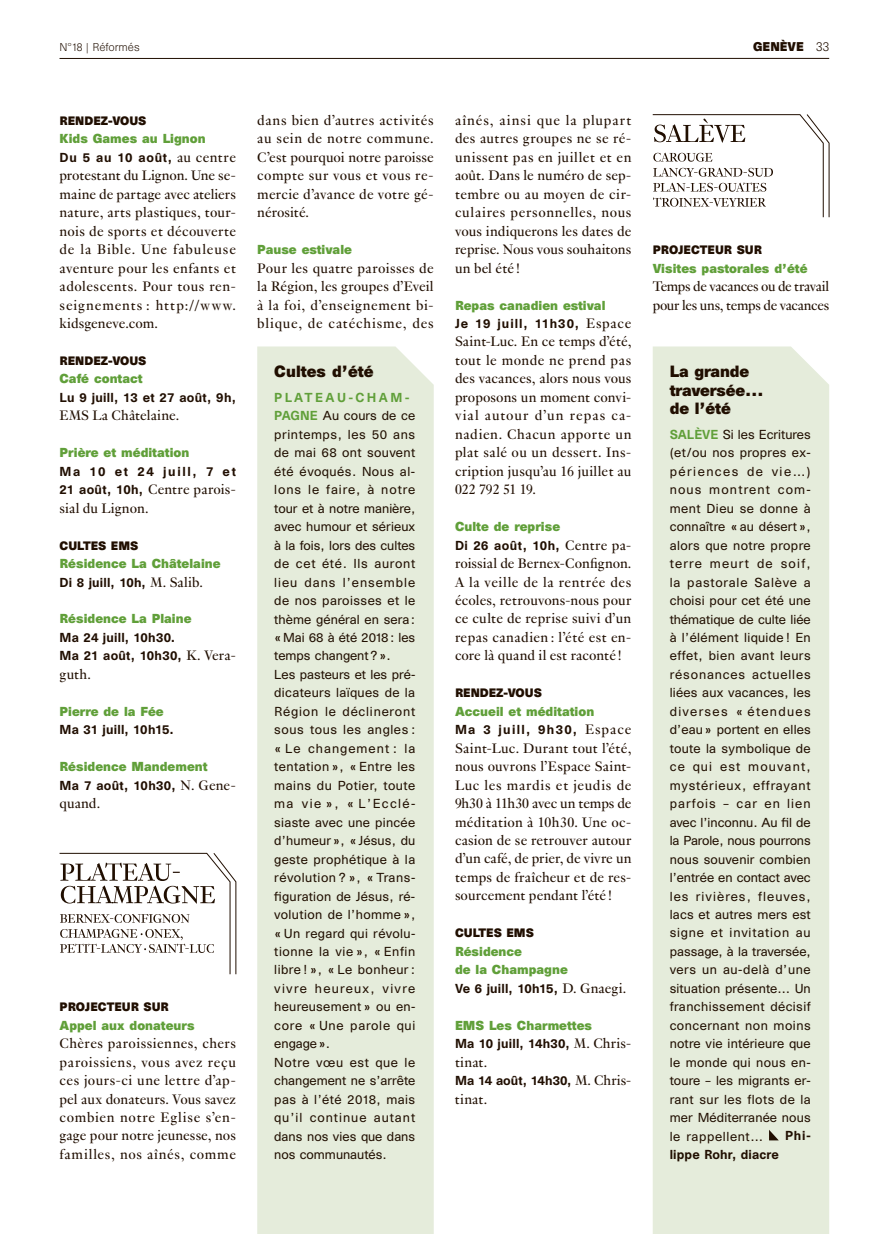
<style>
.page{position:relative;width:893px;height:1234px;background:#fff}
.page>*{position:absolute;margin:0;border:0;box-sizing:border-box;transform-origin:0 0}
.t1{font:15px/18.5px "Genath";letter-spacing:.01em;color:#200e00;text-align:justify}
.t2{font:15px/18.5px "Genath";letter-spacing:-.02em;color:#200e00}
.t3{font:700 15px/18.5px "Unica SB";letter-spacing:-.01em;color:#200e00}
.t4{font:12px/18.5px "Unica SB";letter-spacing:.03em;color:#200e00}
.t5{font:700 12px/18.5px "Unica SB";color:#609f39}
.t6{font:500 12px/18.5px "Unica SB";letter-spacing:.015em;color:#200e00}
.t7{font:500 12px "Unica SB";letter-spacing:.145em;color:#200e00}
.t8{font:700 11.7px "Unica SB";color:#200e00}
.t9{font:700 11.25px "Unica SB";color:#200e00}
.t10{font:300 10.5px "Unica SB";color:#200e00}
.s1{font-weight:300;font-size:12px}
.s2{font-weight:500;color:#200e00}
.s3{font-family:"Genath";font-weight:400;font-size:15px;color:#200e00}
.s4{font-family:"Unica SB";font-weight:500;font-size:12px}
.s5{font-family:"Genath";font-weight:400;font-size:15px}
.s6{font-weight:500;color:#609f39}
</style>
<div class="page">
<svg style="left:59px;top:852px;width:177px;height:122px"></svg>
<svg style="left:652px;top:114px;width:177px;height:104px"></svg>
<div style="left:257px;top:346px;width:177px;height:887px;background:#e5ecdb"></div>
<div style="left:653px;top:346px;width:176px;height:887px;background:#e5ecdb"></div>
<svg style="left:769px;top:1129px;width:10px;height:11px"></svg>
<hr style="left:60px;top:58px;width:769px;height:1px;background:#200e00">
<p class="t10" style="left:60px;top:41px;width:82px">N°18 | Réformés</p>
<p class="t8" style="left:753px;top:39px;width:78px">GENÈVE <span class="s1">33</span></p>
<p class="t9" style="left:60px;top:114px;width:88px">RENDEZ-VOUS</p>
<p class="t5" style="left:60px;top:131px;width:178px">Kids Games au Lignon<br><span class="s2">Du 5 au 10 août,</span> <span class="s3">au centre</span></p>
<p class="t1" style="left:60px;top:165px;width:178px">protestant du Lignon. Une se&shy;maine de partage avec ateliers nature, arts plastiques, tour&shy;nois de sports et découverte de la Bible. Une fabuleuse aventure pour les enfants et adolescents. Pour tous ren&shy;seignements : http://www. kidsgeneve.com.</p>
<p class="t9" style="left:60px;top:353px;width:88px">RENDEZ-VOUS</p>
<p class="t5" style="left:60px;top:371px;width:85px">Café contact</p>
<p class="t6" style="left:60px;top:389px;width:178px">Lu 9 juill, 13 et 27 août, 9h,</p>
<p class="t1" style="left:60px;top:405px;width:121px">EMS La Châtelaine.</p>
<p class="t5" style="left:60px;top:444px;width:131px">Prière et méditation</p>
<p class="t7" style="left:60px;top:463px;width:178px">Ma 10 et 24 juill, 7 et</p>
<p class="t1" style="left:60px;top:479px;width:178px"><span class="s4">21 août, 10h,</span> Centre parois&shy;sial du Lignon.</p>
<p class="t9" style="left:60px;top:538px;width:80px">CULTES EMS</p>
<p class="t5" style="left:60px;top:555px;width:163px">Résidence La Châtelaine<br><span class="s2">Di 8 juill, 10h,</span> <span class="s3">M. Salib.</span></p>
<p class="t5" style="left:60px;top:610px;width:134px">Résidence La Plaine</p>
<p class="t6" style="left:60px;top:629px;width:178px">Ma 24 juill, 10h30.<br>Ma 21 août, 10h30, <span class="s5">K. Vera-</span></p>
<p class="t1" style="left:60px;top:663px;width:33px">guth.</p>
<p class="t5" style="left:60px;top:703px;width:106px">Pierre de la Fée</p>
<p class="t6" style="left:60px;top:721px;width:116px">Ma 31 juill, 10h15.</p>
<p class="t5" style="left:60px;top:758px;width:178px">Résidence Mandement<br><span class="s2">Ma 7 août, 10h30,</span> <span class="s3">N. Gene-</span></p>
<p class="t1" style="left:60px;top:792px;width:42px">quand.</p>
<p class="t9" style="left:60px;top:999px;width:111px">PROJECTEUR SUR</p>
<p class="t5" style="left:60px;top:1016px;width:137px">Appel aux donateurs</p>
<p class="t1" style="left:60px;top:1032px;width:178px">Chères paroissiennes, chers paroissiens, vous avez reçu ces jours-ci une lettre d’ap&shy;pel aux donateurs. Vous savez combien notre Eglise s’en&shy;gage pour notre jeunesse, nos familles, nos aînés, comme</p>
<p class="t1" style="left:257px;top:110px;width:178px">dans bien d’autres activités au sein de notre commune.<br>C’est pourquoi notre paroisse compte sur vous et vous re&shy;mercie d’avance de votre gé&shy;nérosité.</p>
<p class="t5" style="left:257px;top:241px;width:96px">Pause estivale</p>
<p class="t1" style="left:257px;top:257px;width:178px">Pour les quatre paroisses de la Région, les groupes d’Eveil à la foi, d’enseignement bi&shy;blique, de catéchisme, des</p>
<p class="t3" style="left:274px;top:364px;width:101px">Cultes d’été</p>
<p class="t4" style="left:274px;top:388px;width:143px"><span class="s6">PLATEAU-CHAM-<br>PAGNE</span> Au cours de ce printemps, les 50 ans de mai 68 ont souvent été évoqués. Nous al&shy;lons le faire, à notre tour et à notre manière, avec humour et sérieux à la fois, lors des cultes de cet été. Ils auront lieu dans l’ensemble de nos paroisses et le thème général en sera: «Mai 68 à été 2018: les temps changent?».<br>Les pasteurs et les pré&shy;dicateurs laïques de la<br>Région le déclineront sous tous les angles : « Le changement : la tentation », « Entre les mains du Potier, toute ma vie », « L’Ecclé&shy;siaste avec une pincée d’humeur», «Jésus, du geste prophétique à la révolution ? », « Trans&shy;figuration de Jésus, ré&shy;volution de l’homme », « Un regard qui révolu&shy;tionne la vie », « Enfin libre ! », « Le bonheur : vivre heureux, vivre heureusement » ou en&shy;core « Une parole qui engage».<br>Notre vœu est que le changement ne s’arrête pas à l’été 2018, mais qu’il continue autant dans nos vies que dans nos communautés.</p>
<p class="t1" style="left:455px;top:110px;width:178px">aînés, ainsi que la plupart des autres groupes ne se ré&shy;unissent pas en juillet et en août. Dans le numéro de sep&shy;tembre ou au moyen de cir&shy;culaires personnelles, nous vous indiquerons les dates de reprise. Nous vous souhaitons un bel été !</p>
<p class="t5" style="left:455px;top:297px;width:178px">Repas canadien estival<br><span class="s2">Je 19 juill, 11h30,</span> <span class="s3">Espace</span></p>
<p class="t1" style="left:455px;top:331px;width:178px">Saint-Luc. En ce temps d’été, tout le monde ne prend pas des vacances, alors nous vous proposons un moment convi&shy;vial autour d’un repas ca&shy;nadien. Chacun apporte un plat salé ou un dessert. Ins&shy;cription jusqu’au 16 juillet au 022 792 51 19.</p>
<p class="t5" style="left:455px;top:518px;width:178px">Culte de reprise<br><span class="s2">Di 26 août, 10h,</span> <span class="s3">Centre pa-</span></p>
<p class="t1" style="left:455px;top:553px;width:178px">roissial de Bernex-Confignon.<br>A la veille de la rentrée des écoles, retrouvons-nous pour ce culte de reprise suivi d’un repas canadien : l’été est en&shy;core là quand il est raconté !</p>
<p class="t9" style="left:455px;top:686px;width:88px">RENDEZ-VOUS</p>
<p class="t5" style="left:455px;top:703px;width:178px">Accueil et méditation<br><span class="s2">Ma 3 juill, 9h30,</span> <span class="s3">Espace</span></p>
<p class="t1" style="left:455px;top:737px;width:178px">Saint-Luc. Durant tout l’été, nous ouvrons l’Espace Saint-Luc les mardis et jeudis de 9h30 à 11h30 avec un temps de méditation à 10h30. Une oc&shy;casion de se retrouver autour d’un café, de prier, de vivre un temps de fraîcheur et de res&shy;sourcement pendant l’été !</p>
<p class="t9" style="left:455px;top:925px;width:80px">CULTES EMS</p>
<p class="t5" style="left:455px;top:943px;width:173px">Résidence<br>de la Champagne<br><span class="s2">Ve 6 juill, 10h15,</span> <span class="s3">D. Gnaegi.</span></p>
<p class="t5" style="left:455px;top:1016px;width:178px">EMS Les Charmettes<br><span class="s2">Ma 10 juill, 14h30,</span> <span class="s3">M. Chris-</span></p>
<p class="t1" style="left:455px;top:1051px;width:34px">tinat.</p>
<p class="t6" style="left:455px;top:1071px;width:178px">Ma 14 août, 14h30, <span class="s5">M. Chris-</span></p>
<p class="t1" style="left:455px;top:1088px;width:34px">tinat.</p>
<p class="t9" style="left:653px;top:243px;width:111px">PROJECTEUR SUR</p>
<p class="t5" style="left:653px;top:260px;width:156px">Visites pastorales d’été</p>
<p class="t2" style="left:653px;top:276px;width:178px">Temps de vacances ou de travail pour les uns, temps de vacances</p>
<p class="t3" style="left:670px;top:364px;width:95px">La grande traversée… de l’été</p>
<p class="t4" style="left:670px;top:425px;width:143px;text-align:justify"><span class="s6">SALÈVE</span> Si les Ecritures (et/ou nos propres ex&shy;périences de vie…) nous montrent com&shy;ment Dieu se donne à connaître « au désert », alors que notre propre terre meurt de soif, la pastorale Salève a choisi pour cet été une thématique de culte liée à l’élément liquide ! En effet, bien avant leurs résonances actuelles liées aux vacances, les diverses « étendues d’eau» portent en elles toute la symbolique de ce qui est mouvant, mystérieux, effrayant parfois – car en lien avec l’inconnu. Au fil de la Parole, nous pourrons nous souvenir combien l’entrée en contact avec les rivières, fleuves, lacs et autres mers est signe et invitation au passage, à la traversée, vers un au-delà d’une situation présente… Un franchissement décisif concernant non moins notre vie intérieure que le monde qui nous en&shy;toure – les migrants er&shy;rant sur les flots de la mer Méditerranée nous le rappellent…</p>
<p class="t6" style="left:785px;top:1127px;width:27px">Phi-</p>
<p class="t6" style="left:670px;top:1145px;width:111px">lippe Rohr, diacre</p>
</div>
